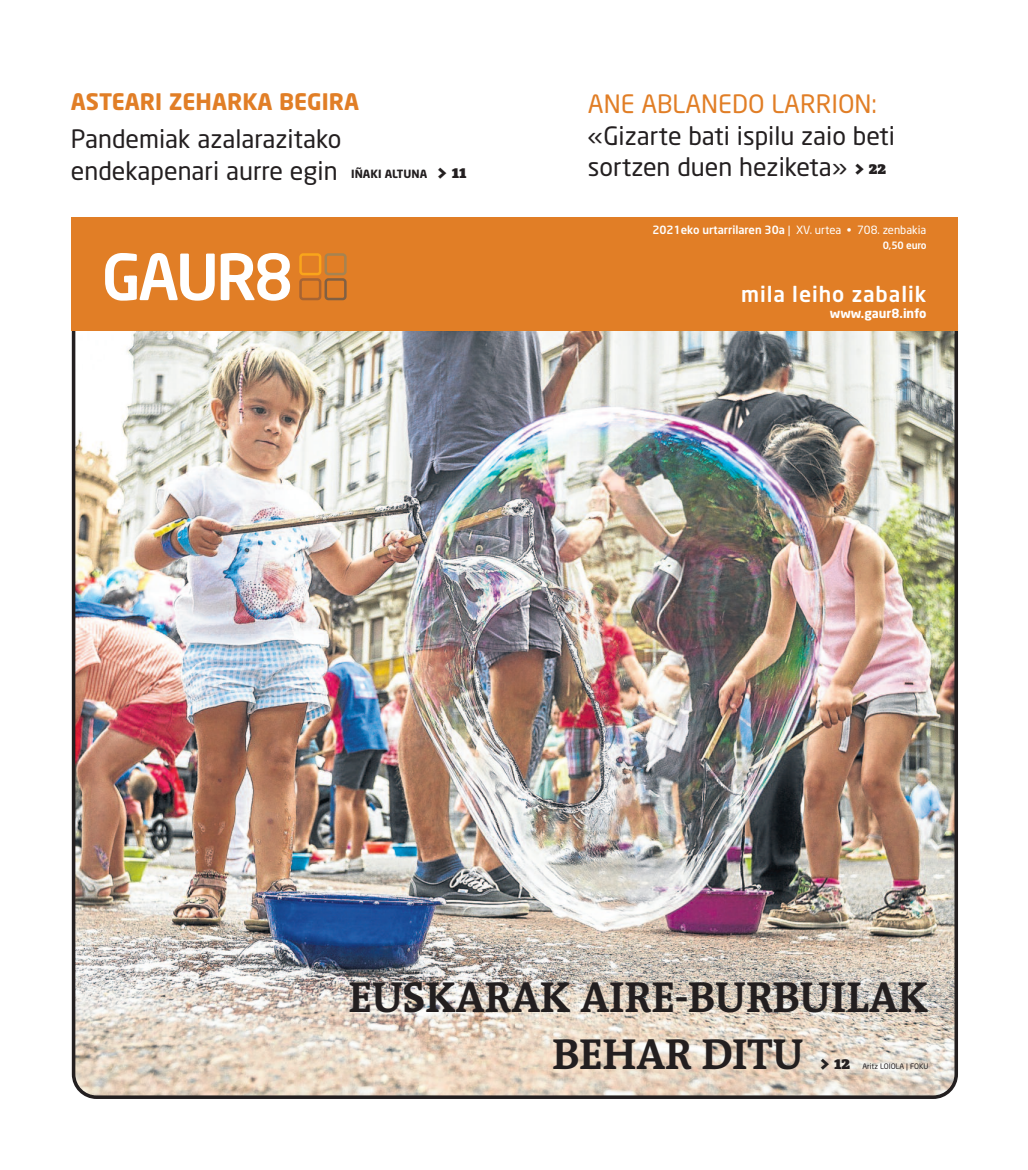
<style>
.page{position:relative;width:1028px;height:1170px;background:#fff}
.page>*{position:absolute;margin:0;border:0;box-sizing:border-box;transform-origin:0 0}
.t1{font:700 43.75px/56.8px "The Antiqua B7";letter-spacing:-.015em;color:#231f20}
.t2{font:25px/31.2px "Neo Sans";color:#231f20}
.t3{font:25px "Neo Sans";color:#e17e26}
.t4{font:700 22.5px "Neo Sans";color:#e17e26}
.t5{font:500 21.25px "Neo Sans";letter-spacing:.045em;color:#fff}
.t6{font:900 17.5px "The Antiqua B9";color:#231f20}
.t7{font:700 12.5px "Neo Sans";color:#fff}
.t8{font:500 11.25px "Neo Sans";color:#fff}
.t9{font:700 11.25px "Neo Sans";color:#231f20}
.t10{font:500 10px "Neo Sans";letter-spacing:-.02em;color:#fff}
.t11{font:7.5px "Neo Sans";color:#231f20}
.s1{font-family:"The Antiqua B9";font-weight:900;font-size:17.5px}
.s2{font-weight:400}
</style>
<div class="page">
<img style="left:72px;top:330px;width:886px;height:768px">
<div style="left:72px;top:217px;width:886px;height:113px;background:#e17e26"></div>
<svg style="left:105px;top:253px;width:110px;height:47px"></svg>
<svg style="left:221px;top:253px;width:69px;height:47px"></svg>
<div style="left:124px;top:276px;width:13px;height:6px;background:#fff"></div>
<div style="left:299px;top:278px;width:22px;height:22px;border:3px solid #a76433;border-radius:3px"></div>
<div style="left:299px;top:253px;width:22px;height:22px;border:3px solid #f9a51b;border-radius:3px"></div>
<div style="left:324px;top:278px;width:22px;height:22px;border:3px solid #816043;border-radius:3px"></div>
<div style="left:324px;top:253px;width:22px;height:22px;border:3px solid #a68351;border-radius:3px"></div>
<p class="t4" style="left:71px;top:92px;width:290px">ASTEARI ZEHARKA BEGIRA</p>
<p class="t2" style="left:71px;top:126px;width:272px">Pandemiak azalarazitako endekapenari aurre egin</p>
<p class="t9" style="left:351px;top:169px;width:117px">IÑAKI ALTUNA <span class="s1">&gt; 11</span></p>
<p class="t3" style="left:588px;top:95px;width:290px">ANE ABLANEDO LARRION:</p>
<p class="t2" style="left:588px;top:122px;width:308px">«Gizarte bati ispilu zaio beti sortzen duen heziketa» <span class="s1">&gt; 22</span></p>
<p class="t8" style="left:652px;top:225px;width:275px">2021eko urtarrilaren 30a <span class="s2">| XV. urtea • 708. zenbakia</span></p>
<p class="t10" style="left:882px;top:242px;width:45px">0,50 euro</p>
<p class="t5" style="left:741px;top:285px;width:187px">mila leiho zabalik</p>
<p class="t7" style="left:829px;top:308px;width:98px">www.gaur8.info</p>
<h1 class="t1" style="left:552px;top:974px;width:378px;text-indent:-204px">EUSKARAK AIRE-BURBUILAK<br>BEHAR DITU</h1>
<p class="t6" style="left:819px;top:1057px;width:32px">&gt; 12</p>
<p class="t11" style="left:862px;top:1063px;width:68px">Aritz LOIOLA | FOKU</p>
</div>
